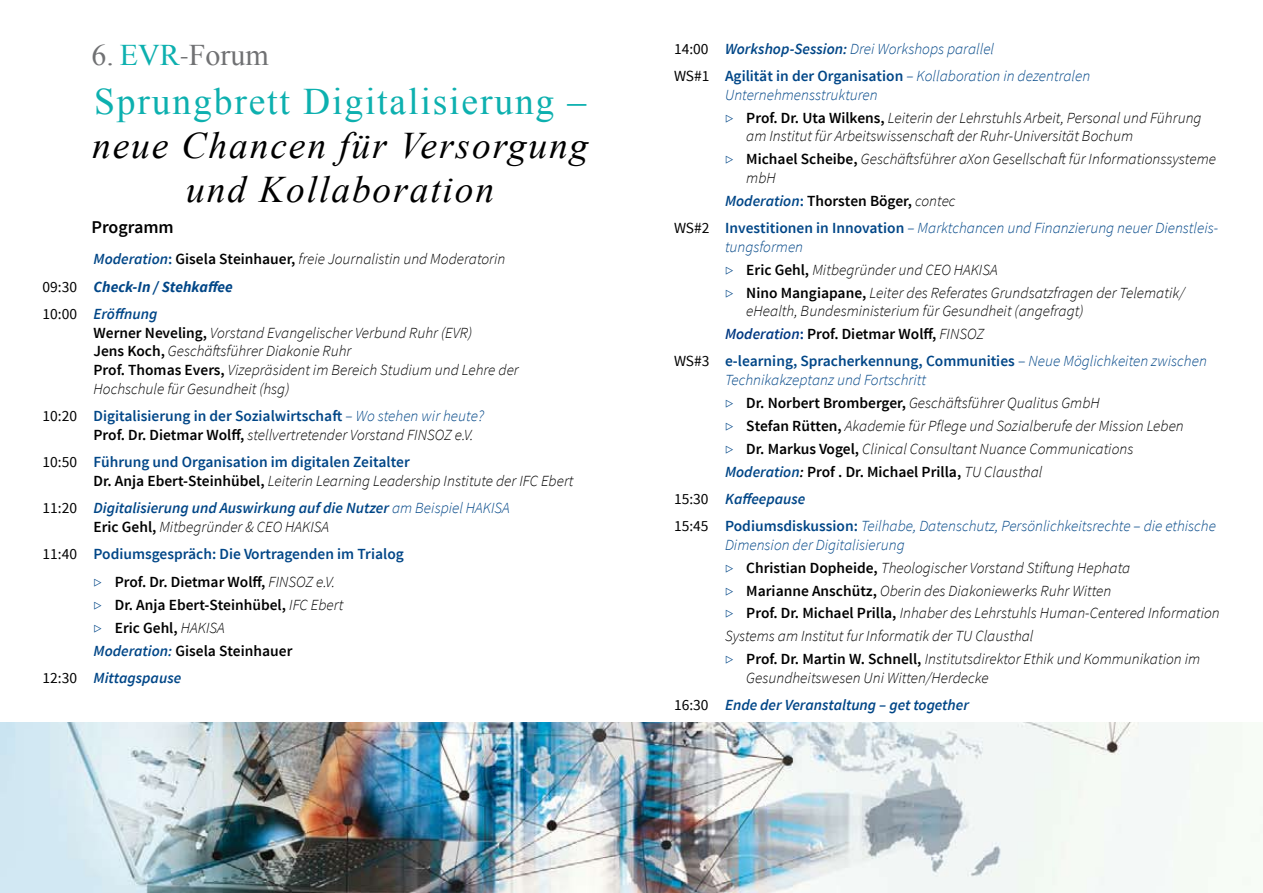
<style>
.page{position:relative;width:1263px;height:893px;background:#fff}
.page>*{position:absolute;margin:0;border:0;box-sizing:border-box;transform-origin:0 0}
.t1{font:italic 37.5px/44.2px "Times New Roman";letter-spacing:.05em;color:#000;text-align:center}
.t2{font:37.5px "Times New Roman";letter-spacing:.05em;color:#0db0af}
.t3{font:30px "Times New Roman";color:#707173}
.t4{font:600 18px "Source Sans Pro";color:#000}
.t5{font:italic 300 15.45px/23px "Source Sans Pro";color:#000}
.t6{font:italic 300 15.45px/27.2px "Source Sans Pro";color:#004687}
.t7{font:600 15.45px/18.8px "Source Sans Pro";color:#004687}
.t8{font:600 15.45px/23px "Source Sans Pro";color:#000}
.t9{font:italic 600 15.45px/18.8px "Source Sans Pro";color:#004687}
.s1{color:#0db0af}
.s2{font-family:"Source Sans Pro";font-weight:300}
.s3{font-weight:600;color:#004687}
.s4{font-weight:600;font-style:normal;color:#004687}
.s5{font-weight:600;font-style:normal}
.s6{font-weight:400;font-style:normal}
.s7{font-weight:700;color:#004687}
.s8{font-weight:400;color:#000}
.s9{font-weight:300;font-style:italic}
.s10{color:#000}
.s11{font-weight:300;font-style:italic;color:#000}
.s12{font-weight:400;font-style:normal;color:#000}
.s13{font-weight:300}
.s14{font-style:normal;color:#000}
.s15{font-weight:300;color:#000}
.s16{font-weight:300;font-style:italic;color:#004687}
.s17{font-style:italic;color:#004687}
.s18{font-weight:600}
.s19{color:#004687}
.s20{font-weight:600;color:#003882}
.s21{font-weight:600;font-style:normal;color:#003882}
.s22{font-style:normal}
</style>
<div class="page">
<img style="left:0;top:723px;width:1263px;height:170px">
<h2 class="t3" style="left:91px;top:35px;width:179px">6. <span class="s1">EVR</span><span class="s2">-</span>Forum</h2>
<h1 class="t2" style="left:94px;top:76px;width:494px">Sprungbrett Digitalisierung –</h1>
<h1 class="t1" style="left:92px;top:122px;width:498px">neue Chancen für Versorgung und Kollaboration</h1>
<p class="t4" style="left:91px;top:216px;width:84px">Programm</p>
<p class="t5" style="left:43px;top:246px;width:464px;line-height:27.3px;text-indent:51px"><span class="s3">Moderation</span><span class="s4">:</span> <span class="s5">Gisela Steinhauer,</span> freie Journalistin und Moderatorin<br><span class="s6">09:30</span> <span class="s7">Check-In / Stehkaffee<br></span><span class="s6">10:00</span> <span class="s3">Eröffnung</span></p>
<p class="t5" style="left:94px;top:323px;width:427px;line-height:18.8px"><span class="s5">Werner Neveling,</span> Vorstand Evangelischer Verbund Ruhr (EVR)<br><span class="s5">Jens Koch,</span> Geschäftsführer Diakonie Ruhr<br><span class="s5">Prof. Thomas Evers,</span> Vizepräsident im Bereich Studium und Lehre der Hochschule für Gesundheit (hsg)</p>
<p class="t7" style="left:94px;top:407px;width:392px;text-indent:-51px"><span class="s8">10:20</span> Digitalisierung in der Sozialwirtschaft <span class="s9">– Wo stehen wir heute?<br></span><span class="s10">Prof. Dr. Dietmar Wolff,</span> <span class="s11">stellvertretender Vorstand FINSOZ e.V.</span></p>
<p class="t5" style="left:94px;top:453px;width:481px;line-height:18.8px;text-indent:-51px"><span class="s6">10:50</span> <span class="s4">Führung und Organisation im digitalen Zeitalter<br></span><span class="s5">Dr. Anja Ebert-Steinhübel,</span> Leiterin Learning Leadership Institute der IFC Ebert</p>
<p class="t9" style="left:94px;top:499px;width:418px;text-indent:-51px"><span class="s12">11:20</span> Digitalisierung und Auswirkung auf die Nutzer <span class="s13">am Beispiel HAKISA<br></span><span class="s14">Eric Gehl,</span> <span class="s15">Mitbegründer &amp; CEO HAKISA</span></p>
<p class="t7" style="left:94px;top:541px;width:312px;line-height:27.3px;text-indent:-51px"><span class="s8">11:40</span> Podiumsgespräch: Die Vortragenden im Trialog <span class="s9">▷</span> <span class="s10">Prof. Dr. Dietmar Wolff,</span> <span class="s11">FINSOZ e.V.</span></p>
<p class="t8" style="left:94px;top:593px;width:251px"><span class="s16">▷</span> Dr. Anja Ebert-Steinhübel, <span class="s9">IFC Ebert </span><span class="s16">▷</span> Eric Gehl, <span class="s9">HAKISA<br></span><span class="s17">Moderation:</span> Gisela Steinhauer</p>
<p class="t9" style="left:43px;top:668px;width:140px"><span class="s12">12:30</span> Mittagspause</p>
<p class="t6" style="left:674px;top:35px;width:418px"><span class="s12">14:00</span> <span class="s18">Workshop-Session:</span> Drei Workshops parallel<br><span class="s12">WS#1</span> <span class="s5">Agilität in der Organisation</span> – Kollaboration in dezentralen</p>
<p class="t5" style="left:725px;top:83px;width:478px"><span class="s19">Unternehmensstrukturen<br>▷</span> <span class="s5">Prof. Dr. Uta Wilkens,</span> Leiterin der Lehrstuhls Arbeit, Personal und Führung</p>
<p class="t5" style="left:725px;top:125px;width:492px;text-indent:21px">am Institut für Arbeitswissenschaft der Ruhr-Universität Bochum<br><span class="s19">▷</span> <span class="s5">Michael Scheibe,</span> Geschäftsführer aXon Gesellschaft für Informationssysteme</p>
<p class="t8" style="left:725px;top:167px;width:232px;text-indent:21px"><span class="s9">mbH<br></span><span class="s17">Moderation</span><span class="s19">:</span> Thorsten Böger, <span class="s9">contec</span></p>
<p class="t6" style="left:725px;top:219px;width:495px;line-height:18.6px;text-indent:-51px"><span class="s12">WS#2</span> <span class="s5">Investitionen in Innovation</span> – Marktchancen und Finanzierung neuer Dienstleis&shy;tungsformen</p>
<p class="t5" style="left:725px;top:258px;width:461px"><span class="s19">▷</span> <span class="s5">Eric Gehl,</span> Mitbegründer und CEO HAKISA<br><span class="s19">▷</span> <span class="s5">Nino Mangiapane,</span> Leiter des Referates Grundsatzfragen der Telematik/</p>
<p class="t5" style="left:725px;top:300px;width:360px;text-indent:21px">eHealth, Bundesministerium für Gesundheit (angefragt)<br><span class="s20">Moderation</span><span class="s21">:</span> <span class="s5">Prof. Dietmar Wolff,</span> FINSOZ</p>
<p class="t6" style="left:725px;top:352px;width:483px;line-height:18.6px;text-indent:-51px"><span class="s12">WS#3</span> <span class="s5">e-learning, Spracherkennung, Communities</span> <span class="s22">–</span> Neue Möglichkeiten zwischen<br>Technikakzeptanz und Fortschritt</p>
<p class="t5" style="left:725px;top:391px;width:460px"><span class="s19">▷</span> <span class="s5">Dr. Norbert Bromberger,</span> Geschäftsführer Qualitus GmbH<br><span class="s19">▷</span> <span class="s5">Stefan Rütten,</span> Akademie für Pflege und Sozialberufe der Mission Leben <span class="s19">▷</span> <span class="s5">Dr. Markus Vogel,</span> Clinical Consultant Nuance Communications <span class="s3">Moderation</span><span class="s18">:</span> <span class="s5">Prof . Dr. Michael Prilla,</span> TU Clausthal</p>
<p class="t6" style="left:674px;top:485px;width:543px"><span class="s12">15:30</span> <span class="s18">Kaffeepause<br></span><span class="s12">15:45</span> <span class="s5">Podiumsdiskussion:</span> Teilhabe, Datenschutz, Persönlichkeitsrechte – die ethische</p>
<p class="t5" style="left:725px;top:533px;width:496px"><span class="s19">Dimension der Digitalisierung<br>▷</span> <span class="s5">Christian Dopheide,</span> Theologischer Vorstand Stiftung Hephata<br><span class="s19">▷</span> <span class="s5">Marianne Anschütz,</span> Oberin des Diakoniewerks Ruhr Witten<br><span class="s19">▷</span> <span class="s5">Prof. Dr. Michael Prilla,</span> Inhaber des Lehrstuhls Human-Centered Information Systems am Institut fur Informatik der TU Clausthal<br><span class="s19">▷</span> <span class="s5">Prof. Dr. Martin W. Schnell,</span> Institutsdirektor Ethik und Kommunikation im</p>
<p class="t5" style="left:674px;top:664px;width:316px;line-height:27.2px;text-indent:72px">Gesundheitswesen Uni Witten/Herdecke<br><span class="s6">16:30</span> <span class="s3">Ende der Veranstaltung – get together</span></p>
</div>
